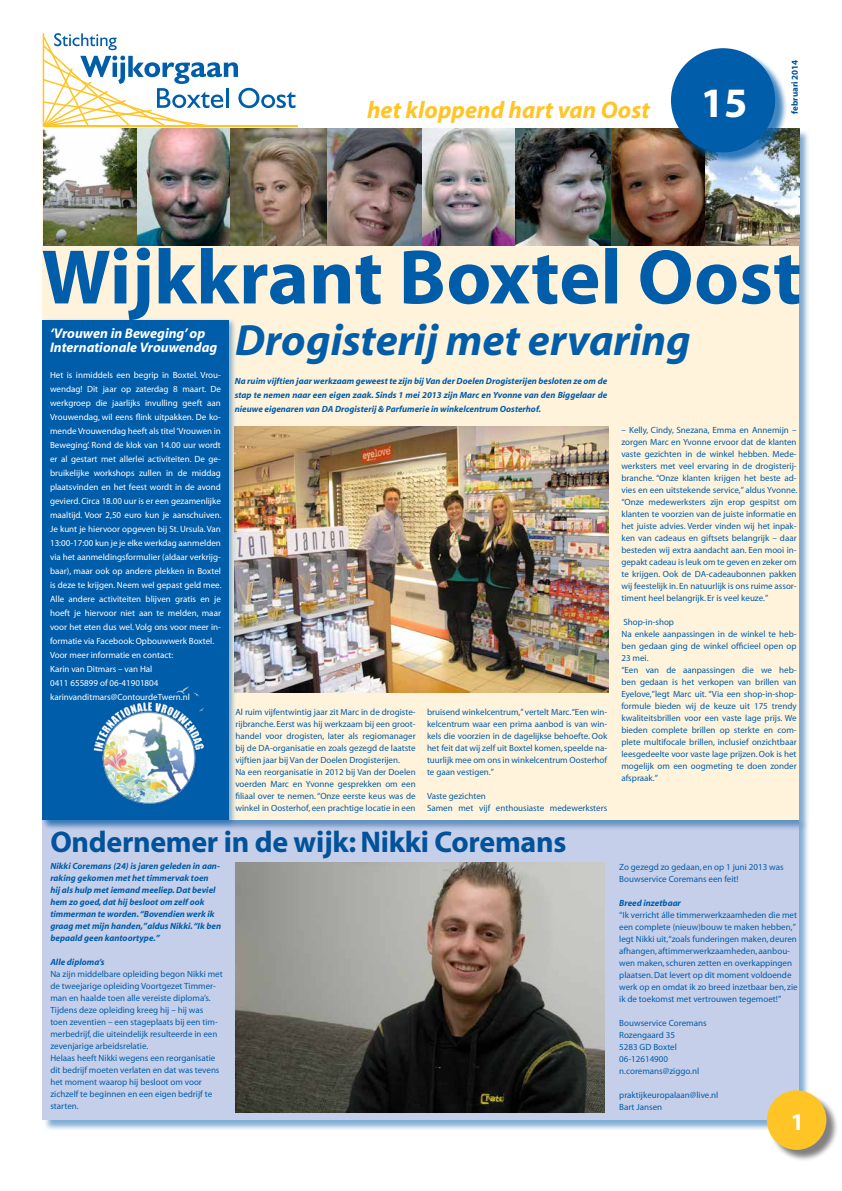
<style>
.page{position:relative;width:842px;height:1191px;background:#fff}
.page>*{position:absolute;margin:0;border:0;box-sizing:border-box;transform-origin:0 0}
.t1{font:italic 700 44px "Myriad";color:#005daa}
.t2{font:700 30px "Myriad";letter-spacing:-.01em;color:#00539b}
.t3{font:italic 700 24px "Myriad Pro";color:#ffc425}
.t4{font:700 24px "Myriad";color:#fff}
.t5{font:italic 700 14px/14px "Myriad";color:#fff}
.t6{font:9px/12px "Myriad";color:#005daa}
.t7{font:9px/14px "Myriad";color:#fff}
.t8{font:italic 700 9px/12px "Myriad";color:#005daa;text-align:justify}
.t9{font:700 9px "Myriad";color:#00539b}
.s1{font-family:"Myriad";font-style:normal;font-size:42px;color:#fff}
</style>
<div class="page">
<div style="left:43px;top:819px;width:767px;height:312px;background:#005daa;opacity:.5"></div>
<div style="left:43px;top:819px;width:756px;height:301px;background:#c6cfe9"></div>
<div style="left:43px;top:129px;width:767px;height:701px;background:#00539b;opacity:.5"></div>
<div style="left:43px;top:129px;width:756px;height:690px;background:#fff3dc"></div>
<hr style="left:43px;top:125px;width:255px;height:2px;background:#ffc425">
<svg style="left:42px;top:33px;width:254px;height:95px"></svg>
<svg style="left:43px;top:248px;width:756px;height:70px"></svg>
<img style="left:43px;top:129px;width:187px;height:116px">
<img style="left:230px;top:129px;width:569px;height:116px">
<div style="left:672px;top:50px;width:116px;height:115px;background:#005daa;opacity:.75"></div>
<div style="left:671px;top:48px;width:104px;height:104px;background:#005daa;border-radius:50%"></div>
<div style="left:768px;top:1091px;width:71px;height:71px;background:#000;opacity:.5"></div>
<div style="left:767px;top:1090px;width:59px;height:59px;background:#ffc425;border-radius:50%"></div>
<img style="left:235px;top:862px;width:369px;height:250px">
<img style="left:237px;top:426px;width:372px;height:267px">
<div style="left:40px;top:318px;width:197px;height:509px;background:#005daa;opacity:.5"></div>
<div style="left:43px;top:320px;width:186px;height:499px;background:#005daa"></div>
<img style="left:93px;top:686px;width:111px;height:119px">
<h3 class="t3" style="left:367px;top:95px;width:382px">het kloppend hart van Oost <span class="s1">15</span></h3>
<p class="t9" style="left:790px;top:114px;width:56px;rotate:-90deg">februari 2014</p>
<h3 class="t5" style="left:50px;top:327px;width:169px">‘Vrouwen in Beweging’ op<br>Internationale Vrouwendag</h3>
<p class="t7" style="left:50px;top:368px;width:173px">Het is inmiddels een begrip in Boxtel. Vrou&shy;wendag! Dit jaar op zaterdag 8 maart. De werkgroep die jaarlijks invulling geeft aan Vrouwendag, wil eens flink uitpakken. De ko&shy;mende Vrouwendag heeft als titel ‘Vrouwen in Beweging’. Rond de klok van 14.00 uur wordt er al gestart met allerlei activiteiten. De ge&shy;bruikelijke workshops zullen in de middag plaatsvinden en het feest wordt in de avond gevierd. Circa 18.00 uur is er een gezamenlijke maaltijd. Voor 2,50 euro kun je aanschuiven.<br>Je kunt je hiervoor opgeven bij St. Ursula. Van 13:00-17:00 kun je je elke werkdag aanmelden via het aanmeldingsformulier (aldaar verkrijg&shy;baar), maar ook op andere plekken in Boxtel is deze te krijgen. Neem wel gepast geld mee.<br>Alle andere activiteiten blijven gratis en je hoeft je hiervoor niet aan te melden, maar voor het eten dus wel. Volg ons voor meer in&shy;formatie via Facebook: Opbouwwerk Boxtel.<br>Voor meer informatie en contact:<br>Karin van Ditmars – van Hal<br>0411 655899 of 06-41901804 karinvanditmars@ContourdeTwern.nl</p>
<h1 class="t1" style="left:235px;top:317px;width:457px">Drogisterij met ervaring</h1>
<p class="t8" style="left:235px;top:374px;width:374px;line-height:14px">Na ruim vijftien jaar werkzaam geweest te zijn bij Van der Doelen Drogisterijen besloten ze om de stap te nemen naar een eigen zaak. Sinds 1 mei 2013 zijn Marc en Yvonne van den Biggelaar de nieuwe eigenaren van DA Drogisterij &amp; Parfumerie in winkelcentrum Oosterhof.</p>
<p class="t6" style="left:235px;top:706px;width:182px">Al ruim vijfentwintig jaar zit Marc in de drogiste&shy;rijbranche. Eerst was hij werkzaam bij een groot&shy;handel voor drogisten, later als regiomanager bij de DA-organisatie en zoals gezegd de laatste vijftien jaar bij Van der Doelen Drogisterijen.<br>Na een reorganisatie in 2012 bij Van der Doelen voerden Marc en Yvonne gesprekken om een filiaal over te nemen. “Onze eerste keus was de winkel in Oosterhof, een prachtige locatie in een</p>
<p class="t6" style="left:427px;top:706px;width:182px;text-align:justify">bruisend winkelcentrum,” vertelt Marc.“Een win&shy;kelcentrum waar een prima aanbod is van win&shy;kels die voorzien in de dagelijkse behoefte. Ook het feit dat wij zelf uit Boxtel komen, speelde na&shy;tuurlijk mee om ons in winkelcentrum Oosterhof te gaan vestigen.”</p>
<p class="t6" style="left:427px;top:790px;width:182px">Vaste gezichten<br>Samen met vijf enthousiaste medewerksters</p>
<p class="t6" style="left:621px;top:424px;width:177px;text-align:justify">– Kelly, Cindy, Snezana, Emma en Annemijn – zorgen Marc en Yvonne ervoor dat de klanten vaste gezichten in de winkel hebben. Mede&shy;werksters met veel ervaring in de drogisterij&shy;branche. “Onze klanten krijgen het beste ad&shy;vies en een uitstekende service,” aldus Yvonne. “Onze medewerksters zijn erop gespitst om klanten te voorzien van de juiste informatie en het juiste advies. Verder vinden wij het inpak&shy;ken van cadeaus en giftsets belangrijk – daar besteden wij extra aandacht aan. Een mooi in&shy;gepakt cadeau is leuk om te geven en zeker om te krijgen. Ook de DA-cadeaubonnen pakken wij feestelijk in. En natuurlijk is ons ruime assor&shy;timent heel belangrijk. Er is veel keuze.”</p>
<p class="t6" style="left:621px;top:616px;width:177px">Shop-in-shop<br>Na enkele aanpassingen in de winkel te heb&shy;ben gedaan ging de winkel officieel open op 23 mei.<br>“Een van de aanpassingen die we heb&shy;ben gedaan is het verkopen van brillen van Eyelove,”legt Marc uit. “Via een shop-in-shop&shy;formule bieden wij de keuze uit 175 trendy kwaliteitsbrillen voor een vaste lage prijs. We bieden complete brillen op sterkte en com&shy;plete multifocale brillen, inclusief onzichtbaar leesgedeelte voor vaste lage prijzen. Ook is het mogelijk om een oogmeting te doen zonder afspraak.”</p>
<h2 class="t2" style="left:50px;top:826px;width:517px">Ondernemer in de wijk: Nikki Coremans</h2>
<p class="t8" style="left:50px;top:860px;width:172px;text-align:left">Nikki Coremans (24) is jaren geleden in aan&shy;raking gekomen met het timmervak toen<br>hij als hulp met iemand meeliep. Dat beviel hem zo goed, dat hij besloot om zelf ook timmerman te worden. “Bovendien werk ik graag met mijn handen,”aldus Nikki. “Ik ben bepaald geen kantoortype.”</p>
<p class="t8" style="left:50px;top:956px;width:56px">Alle diploma’s</p>
<p class="t6" style="left:50px;top:968px;width:174px">Na zijn middelbare opleiding begon Nikki met de tweejarige opleiding Voortgezet Timmer&shy;man en haalde toen alle vereiste diploma’s.<br>Tijdens deze opleiding kreeg hij – hij was toen zeventien – een stageplaats bij een tim&shy;merbedrijf, die uiteindelijk resulteerde in een zevenjarige arbeidsrelatie.<br>Helaas heeft Nikki wegens een reorganisatie dit bedrijf moeten verlaten en dat was tevens het moment waarop hij besloot om voor zichzelf te beginnen en een eigen bedrijf te starten.</p>
<p class="t6" style="left:619px;top:861px;width:166px">Zo gezegd zo gedaan, en op 1 juni 2013 was<br>Bouwservice Coremans een feit!</p>
<p class="t8" style="left:619px;top:897px;width:63px">Breed inzetbaar</p>
<p class="t6" style="left:619px;top:909px;width:180px">“Ik verricht álle timmerwerkzaamheden die met een complete (nieuw)bouw te maken hebben,” legt Nikki uit, “zoals funderingen maken, deuren afhangen, aftimmerwerkzaamheden, aanbou&shy;wen maken, schuren zetten en overkappingen plaatsen. Dat levert op dit moment voldoende werk op en omdat ik zo breed inzetbaar ben, zie ik de toekomst met vertrouwen tegemoet!”</p>
<p class="t6" style="left:619px;top:1017px;width:89px">Bouwservice Coremans<br>Rozengaard 35<br>5283 GD Boxtel<br>06-12614900 n.coremans@ziggo.nl</p>
<p class="t6" style="left:619px;top:1089px;width:101px">praktijkeuropalaan@live.nl<br>Bart Jansen</p>
<h3 class="t4" style="left:791px;top:1109px;width:15px">1</h3>
</div>
